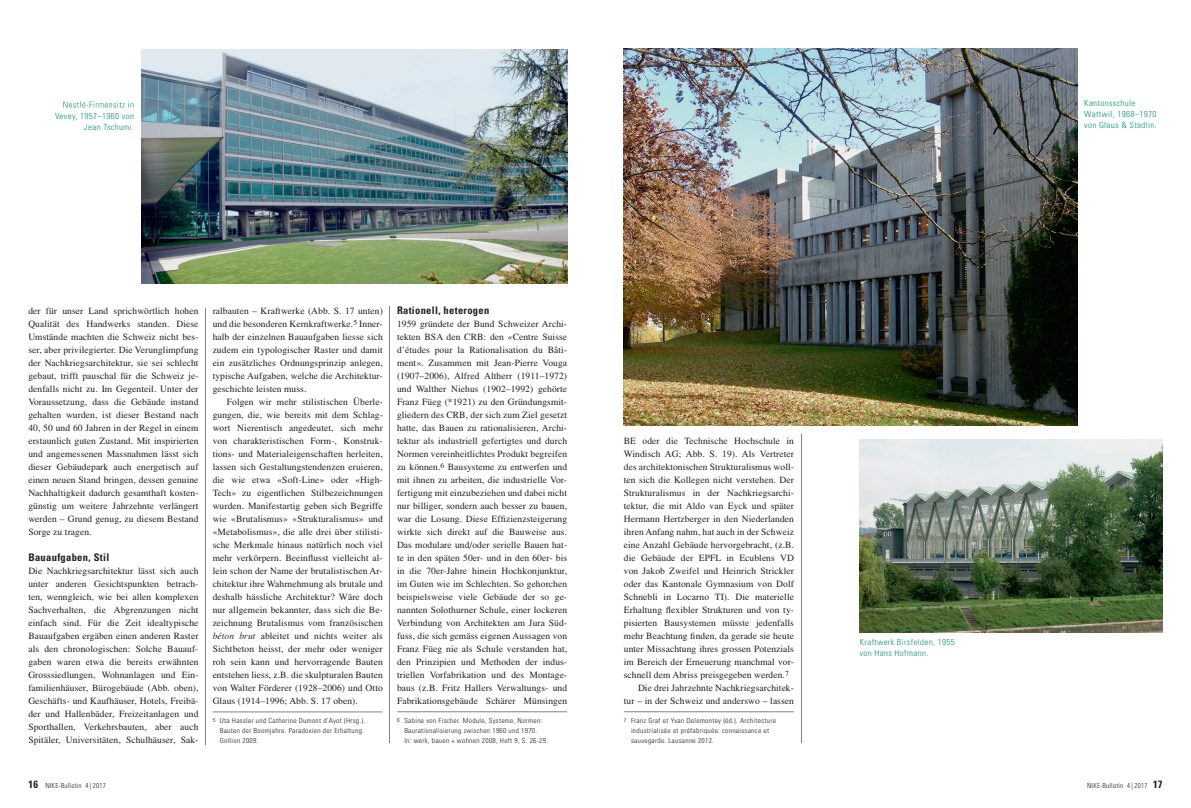
<style>
.page{position:relative;width:1191px;height:808px;background:#fff}
.page>*{position:absolute;margin:0;border:0;box-sizing:border-box;transform-origin:0 0}
.t1{font:700 condensed 10.5px "Univers";letter-spacing:.03em;color:#231f20}
.t2{font:9.5px/13px "Times";letter-spacing:.01em;color:#231f20;text-align:justify}
.t3{font:300 condensed 8.5px/11px "Univers";letter-spacing:.04em;color:#139471;scale:1.05 1}
.t4{font:300 condensed 7px/10px "Univers";letter-spacing:.04em;color:#231f20;scale:1.05 1}
.t5{font:300 condensed 7px "Univers";letter-spacing:.04em;color:#231f20}
.s1{font-style:italic}
.s2{font-weight:700;font-size:10.5px}
</style>
<div class="page">
<hr style="left:390px;top:306px;width:1px;height:437px;background:#808285">
<hr style="left:801px;top:434px;width:1px;height:309px;background:#808285">
<img style="left:141px;top:49px;width:426px;height:235px">
<hr style="left:213px;top:712px;width:169px;height:1px;background:#808285">
<hr style="left:397px;top:712px;width:170px;height:1px;background:#808285">
<hr style="left:624px;top:712px;width:170px;height:1px;background:#808285">
<svg style="left:63px;top:101px;width:71px;height:7px"></svg>
<img style="left:859px;top:439px;width:303px;height:193px">
<img style="left:624px;top:48px;width:453px;height:378px">
<hr style="left:206px;top:308px;width:1px;height:437px;background:#808285">
<p class="t3" style="left:55px;top:110px;width:77px;text-align:right">Vevey, 1957–1960 von<br>Jean Tschumi.</p>
<p class="t2" style="left:28px;top:305px;width:172px">der für unser Land sprichwörtlich hohen Qualität des Handwerks standen. Diese Umstände machten die Schweiz nicht bes&shy;ser, aber privilegierter. Die Verunglimpfung der Nachkriegsarchitektur, sie sei schlecht gebaut, trifft pauschal für die Schweiz je&shy;denfalls nicht zu. Im Gegenteil. Unter der Voraussetzung, dass die Gebäude instand gehalten wurden, ist dieser Bestand nach 40, 50 und 60 Jahren in der Regel in einem erstaunlich guten Zustand. Mit inspirierten und angemessenen Massnahmen lässt sich dieser Gebäudepark auch energetisch auf einen neuen Stand bringen, dessen genuine Nachhaltigkeit dadurch gesamthaft kosten&shy;günstig um weitere Jahrzehnte verlängert werden – Grund genug, zu diesem Bestand Sorge zu tragen.</p>
<p class="t1" style="left:28px;top:551px;width:82px">Bauaufgaben, Stil</p>
<p class="t2" style="left:28px;top:565px;width:172px">Die Nachkriegsarchitektur lässt sich auch unter anderen Gesichtspunkten betrach&shy;ten, wenngleich, wie bei allen komplexen Sachverhalten, die Abgrenzungen nicht einfach sind. Für die Zeit idealtypische Bauaufgaben ergäben einen anderen Raster als den chronologischen: Solche Bauauf&shy;gaben waren etwa die bereits erwähnten Grosssiedlungen, Wohnanlagen und Ein&shy;familienhäuser, Bürogebäude (Abb. oben), Geschäfts- und Kaufhäuser, Hotels, Freibä&shy;der und Hallenbäder, Freizeitanlagen und Sporthallen, Verkehrsbauten, aber auch Spitäler, Universitäten, Schulhäuser, Sak-</p>
<p class="t2" style="left:213px;top:305px;width:172px">ralbauten – Kraftwerke (Abb. S. 17 unten) und die besonderen Kernkraftwerke.<sup>5</sup> Inner&shy;halb der einzelnen Bauaufgaben liesse sich zudem ein typologischer Raster und damit ein zusätzliches Ordnungsprinzip anlegen, typische Aufgaben, welche die Architektur&shy;geschichte leisten muss.</p>
<p class="t2" style="left:213px;top:396px;width:172px;text-indent:14px">Folgen wir mehr stilistischen Überle&shy;gungen, die, wie bereits mit dem Schlag&shy;wort Nierentisch angedeutet, sich mehr von charakteristischen Form-, Konstruk&shy;tions- und Materialeigenschaften herleiten, lassen sich Gestaltungstendenzen eruieren, die wie etwa «Soft-Line» oder «High-Tech» zu eigentlichen Stilbezeichnungen wurden. Manifestartig geben sich Begriffe wie «Brutalismus» «Strukturalismus» und «Metabolismus», die alle drei über stilisti&shy;sche Merkmale hinaus natürlich noch viel mehr verkörpern. Beeinflusst vielleicht al&shy;lein schon der Name der brutalistischen Ar&shy;chitektur ihre Wahrnehmung als brutale und deshalb hässliche Architektur? Wäre doch nur allgemein bekannter, dass sich die Be&shy;zeichnung Brutalismus vom französischen <span class="s1">béton brut</span> ableitet und nichts weiter als Sichtbeton heisst, der mehr oder weniger roh sein kann und hervorragende Bauten entstehen liess, z.B. die skulpturalen Bauten von Walter Förderer (1928–2006) und Otto Glaus (1914–1996; Abb. S. 17 oben).</p>
<p class="t1" style="left:397px;top:304px;width:94px">Rationell, heterogen</p>
<p class="t2" style="left:397px;top:318px;width:172px">1959 gründete der Bund Schweizer Archi&shy;tekten BSA den CRB: den «Centre Suisse d’études pour la Rationalisation du Bâti&shy;ment». Zusammen mit Jean-Pierre Vouga (1907–2006), Alfred Altherr (1911–1972) und Walther Niehus (1902–1992) gehörte Franz Füeg (*1921) zu den Gründungsmit&shy;gliedern des CRB, der sich zum Ziel gesetzt hatte, das Bauen zu rationalisieren, Archi&shy;tektur als industriell gefertigtes und durch Normen vereinheitlichtes Produkt begreifen zu können.<sup>6</sup> Bausysteme zu entwerfen und mit ihnen zu arbeiten, die industrielle Vor&shy;fertigung mit einzubeziehen und dabei nicht nur billiger, sondern auch besser zu bauen, war die Losung. Diese Effizienzsteigerung wirkte sich direkt auf die Bauweise aus.<br>Das modulare und/oder serielle Bauen hat&shy;te in den späten 50er- und in den 60er- bis in die 70er-Jahre hinein Hochkonjunktur, im Guten wie im Schlechten. So gehorchen beispielsweise viele Gebäude der so ge&shy;nannten Solothurner Schule, einer lockeren Verbindung von Architekten am Jura Süd&shy;fuss, die sich gemäss eigenen Aussagen von Franz Füeg nie als Schule verstanden hat, den Prinzipien und Methoden der indus&shy;triellen Vorfabrikation und des Montage&shy;baus (z.B. Fritz Hallers Verwaltungs- und Fabrikations gebäude Schärer Münsingen</p>
<p class="t2" style="left:624px;top:435px;width:172px">BE oder die Technische Hochschule in</p>
<p class="t2" style="left:624px;top:448px;width:172px">Windisch AG; Abb. S. 19). Als Vertreter</p>
<p class="t2" style="left:624px;top:461px;width:172px">des architektonischen Strukturalismus woll-</p>
<p class="t2" style="left:624px;top:474px;width:172px">ten sich die Kollegen nicht verstehen. Der</p>
<p class="t2" style="left:624px;top:487px;width:172px">Strukturalismus in der Nachkriegsarchi-</p>
<p class="t2" style="left:624px;top:500px;width:172px">tektur, die mit Aldo van Eyck und später</p>
<p class="t2" style="left:624px;top:513px;width:172px">Hermann Hertzberger in den Niederlanden</p>
<p class="t2" style="left:624px;top:526px;width:172px">ihren Anfang nahm, hat auch in der Schweiz</p>
<p class="t2" style="left:624px;top:539px;width:172px">eine Anzahl Gebäude hervorgebracht, (z.B.</p>
<p class="t2" style="left:624px;top:552px;width:172px">die Gebäude der EPFL in Ecublens VD</p>
<p class="t2" style="left:624px;top:565px;width:172px">von Jakob Zweifel und Heinrich Strickler</p>
<p class="t2" style="left:624px;top:578px;width:172px">oder das Kantonale Gymnasium von Dolf</p>
<p class="t2" style="left:624px;top:591px;width:172px">Schnebli in Locarno TI). Die materielle</p>
<p class="t2" style="left:624px;top:604px;width:172px">Erhaltung flexibler Strukturen und von ty-</p>
<p class="t2" style="left:624px;top:617px;width:172px">pisierten Bausystemen müsste jedenfalls</p>
<p class="t2" style="left:624px;top:630px;width:172px">mehr Beachtung finden, da gerade sie heute</p>
<p class="t2" style="left:624px;top:643px;width:172px">unter Missachtung ihres grossen Potenzials</p>
<p class="t2" style="left:624px;top:656px;width:172px">im Bereich der Erneuerung manchmal vor-</p>
<p class="t2" style="left:624px;top:669px;width:167px">schnell dem Abriss preisgegeben werden.<sup>7</sup></p>
<p class="t2" style="left:638px;top:682px;width:157px">Die drei Jahrzehnte Nachkriegsarchitek-</p>
<p class="t2" style="left:624px;top:695px;width:172px">tur – in der Schweiz und anderswo – lassen</p>
<p class="t4" style="left:220px;top:716px;width:140px;text-indent:-7px"><sup>5</sup> Uta Hassler und Catherine Dumont d’Ayot (Hrsg.).<br>Bauten der Boomjahre. Paradoxien der Erhaltung.<br>Gollion 2009.</p>
<p class="t4" style="left:404px;top:716px;width:138px;text-indent:-7px"><sup>6</sup> Sabine von Fischer. Module, Systeme, Normen:<br>Baurationalisierung zwischen 1960 und 1970.<br>In: werk, bauen + wohnen 2008, Heft 9, S. 26-29.</p>
<p class="t4" style="left:631px;top:716px;width:139px;text-indent:-7px"><sup>7</sup> Franz Graf et Yvan Delemontey (éd.). Architecture industrialisée et préfabriquée: connaissance et sauvegarde. Lausanne 2012.</p>
<p class="t3" style="left:859px;top:637px;width:92px">Kraftwerk Birsfelden, 1955 von Hans Hofmann.</p>
<p class="t3" style="left:1084px;top:97px;width:71px">Kantonsschule<br>Wattwil, 1968–1970 von Glaus &amp; Stadlin.</p>
<p class="t5" style="left:28px;top:781px;width:79px"><span class="s2">16</span> NIKE-Bulletin 4 | 2017</p>
<p class="t5" style="left:1087px;top:781px;width:77px">NIKE-Bulletin 4 | 2017 <span class="s2">17</span></p>
</div>
